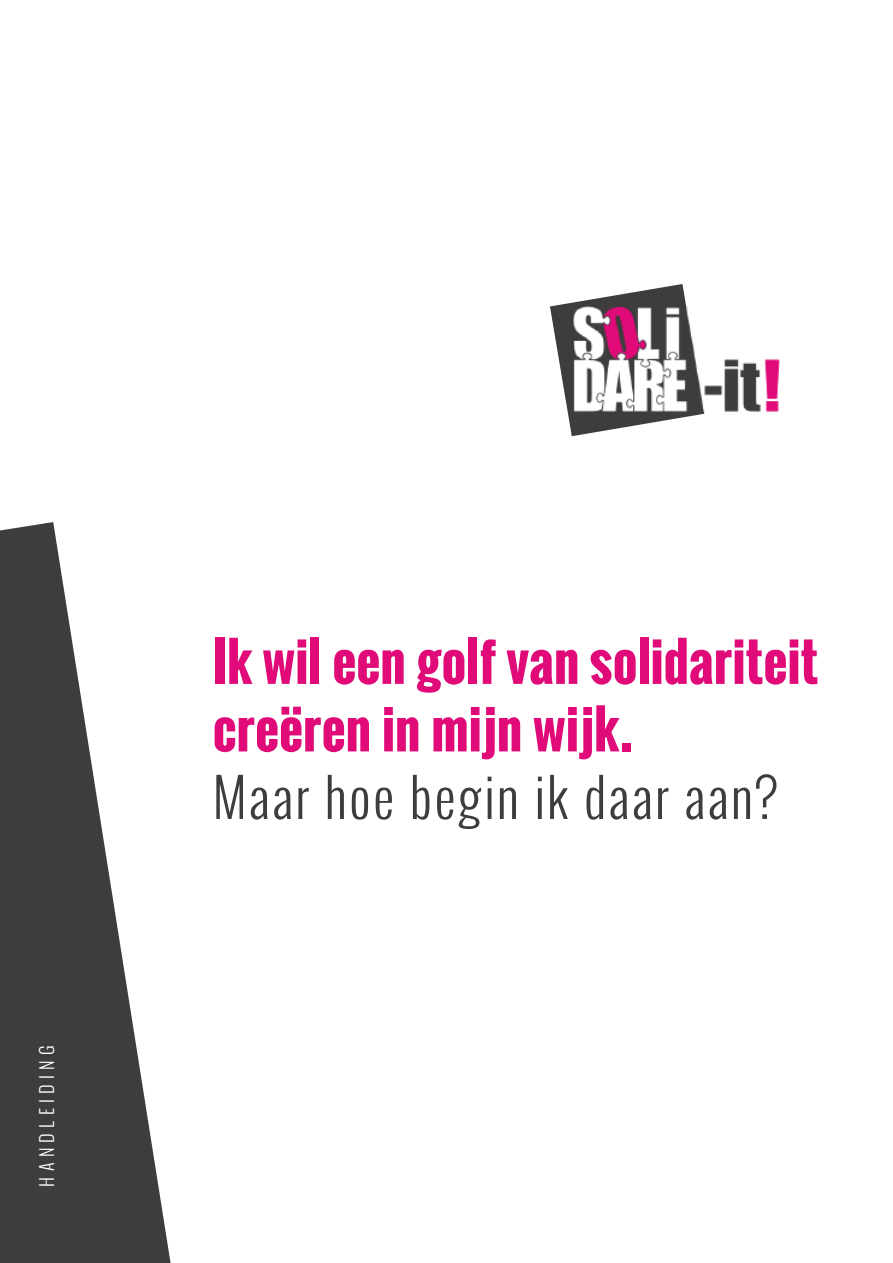
<style>
.page{position:relative;width:893px;height:1263px;background:#fff}
.page>*{position:absolute;margin:0;border:0;box-sizing:border-box;transform-origin:0 0}
.t1{font:700 52.5px/67.5px "Oswald";letter-spacing:-.005em;color:#e00b79}
.t2{font:300 52.5px "Oswald";letter-spacing:.045em;color:#3d3d3d}
.t3{font:300 18px "Oswald";letter-spacing:.295em;color:#fff}
</style>
<div class="page">
<svg style="left:550px;top:284px;width:154px;height:152px"></svg>
<img style="left:574px;top:306px;width:205px;height:105px">
<svg style="left:0;top:522px;width:171px;height:741px;fill:#3d3d3d"></svg>
<p class="t3" style="left:33px;top:1187px;width:143px;rotate:-90deg">HANDLEIDING</p>
<p class="t1" style="left:213px;top:628px;width:607px">Ik wil een golf van solidariteit creëren in mijn wijk.</p>
<p class="t2" style="left:213px;top:759px;width:566px">Maar hoe begin ik daar aan?</p>
</div>
